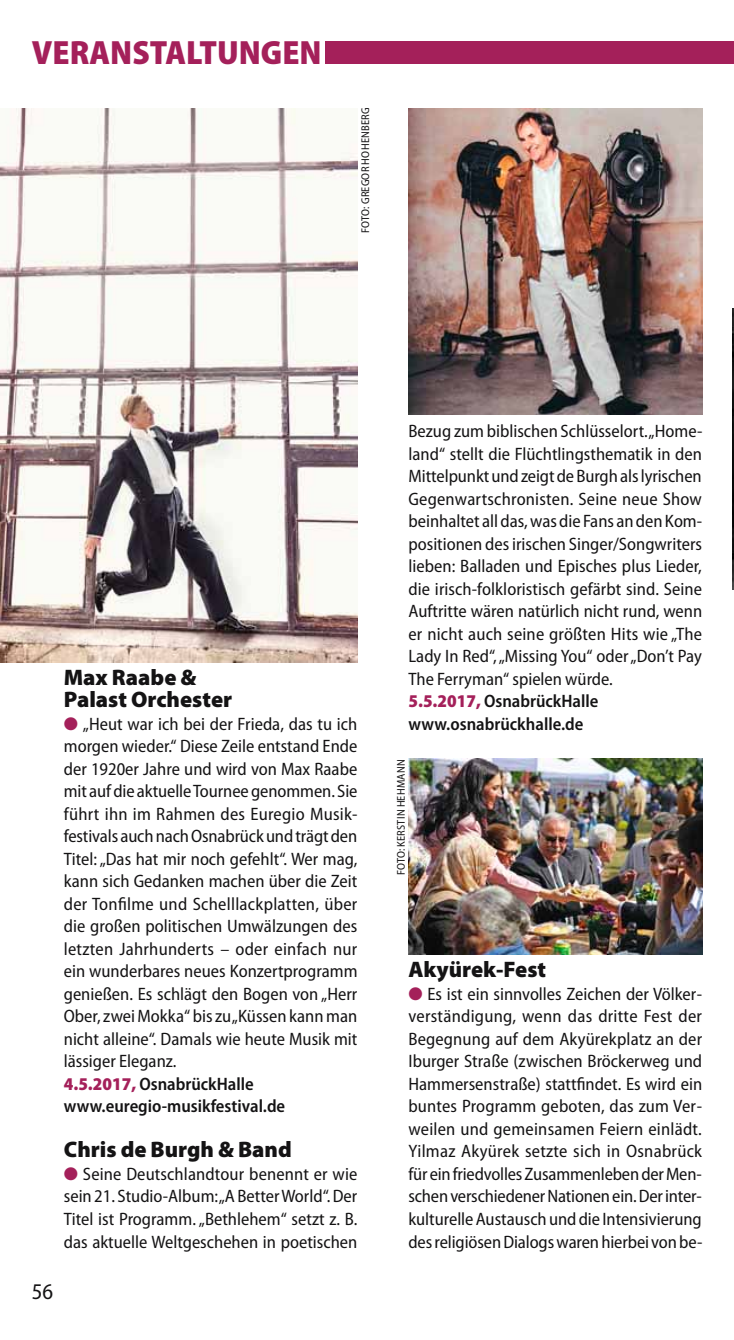
<style>
.page{position:relative;width:734px;height:1340px;background:#fff}
.page>*{position:absolute;margin:0;border:0;box-sizing:border-box;transform-origin:0 0}
.t1{font:900 semi-condensed 33.75px "Myriad Pro";color:#a4205a}
.t2{font:900 22.5px/22.5px "Myriad Pro";color:#141314}
.t3{font:semi-condensed 22.5px "Myriad Pro";color:#141314}
.t4{font:semi-condensed 18px/22.5px "Myriad Pro";color:#141314}
.t5{font:semi-condensed 11.25px "Myriad Pro";letter-spacing:.02em;color:#141314}
.s1{color:#a4205a}
.s2{font-weight:900;color:#a4205a}
.s3{font-weight:600}
</style>
<div class="page">
<div style="left:325px;top:41px;width:408px;height:23px;background:#a4205a"></div>
<img style="left:408px;top:758px;width:294px;height:196px">
<img style="left:0;top:108px;width:357px;height:554px">
<img style="left:408px;top:108px;width:294px;height:306px">
<img style="left:732px;top:308px;width:1px;height:281px">
<p class="t1" style="left:32px;top:32px;width:291px">VERANSTALTUNGEN</p>
<p class="t5" style="left:361px;top:233px;width:127px;rotate:-90deg">FOTO: GREGOR HOHENBERG</p>
<p class="t2" style="left:64px;top:668px;width:170px">Max Raabe &amp;<br>Palast Orchester</p>
<p class="t4" style="left:64px;top:714px;width:295px"><span class="s1">●</span> „Heut war ich bei der Frieda, das tu ich morgen wieder.“ Diese Zeile entstand Ende der 1920er Jahre und wird von Max Raabe mit auf die aktuelle Tournee genommen. Sie führt ihn im Rahmen des Euregio Musik - festivals auch nach Osnabrück und trägt den Titel: „Das hat mir noch gefehlt“. Wer mag, kann sich Gedanken machen über die Zeit der Tonfilme und Schelllackplatten, über die großen politischen Umwälzungen des letzten Jahrhunderts – oder einfach nur ein wunderbares neues Konzertprogramm genießen. Es schlägt den Bogen von „Herr Ober, zwei Mokka“ bis zu „Küssen kann man nicht alleine“. Damals wie heute Musik mit lässiger Eleganz.<br><span class="s2">4.5.2017,</span> <span class="s3">OsnabrückHalle www.euregio-musikfestival.de</span></p>
<p class="t2" style="left:64px;top:1140px;width:229px">Chris de Burgh &amp; Band</p>
<p class="t4" style="left:64px;top:1164px;width:295px;text-align:justify"><span class="s1">●</span> Seine Deutschlandtour benennt er wie sein 21. Studio-Album: „A Better World“. Der Titel ist Programm. „Bethlehem“ setzt z. B. das aktuelle Weltgeschehen in poetischen</p>
<p class="t3" style="left:32px;top:1283px;width:23px">56</p>
<p class="t4" style="left:408px;top:421px;width:295px">Bezug zum biblischen Schlüsselort. „Home&shy;land“ stellt die Flüchtlingsthematik in den Mittelpunkt und zeigt de Burgh als lyrischen Gegenwartschronisten. Seine neue Show beinhaltet all das, was die Fans an den Kom&shy;positionen des irischen Singer/Songwriters lieben: Balladen und Episches plus Lieder, die irisch-folkloristisch gefärbt sind. Seine Auftritte wären natürlich nicht rund, wenn er nicht auch seine größten Hits wie „The Lady In Red“, „Missing You“ oder „Don’t Pay The Ferryman“ spielen würde.<br><span class="s2">5.5.2017,</span> <span class="s3">OsnabrückHalle www.osnabrückhalle.de</span></p>
<p class="t5" style="left:397px;top:875px;width:117px;rotate:-90deg">FOTO: KERSTIN HEHMANN</p>
<p class="t2" style="left:408px;top:960px;width:139px">Akyürek-Fest</p>
<p class="t4" style="left:408px;top:984px;width:295px;text-align:justify"><span class="s1">●</span> Es ist ein sinnvolles Zeichen der Völker&shy;verständigung, wenn das dritte Fest der Begegnung auf dem Akyürekplatz an der Iburger Straße (zwischen Bröckerweg und Hammersenstraße) stattfindet. Es wird ein buntes Programm geboten, das zum Ver&shy;weilen und gemeinsamen Feiern einlädt.<br>Yilmaz Akyürek setzte sich in Osnabrück für ein friedvolles Zusammenleben der Men&shy;schen verschiedener Nationen ein. Der inter&shy;kulturelle Austausch und die Intensivierung des religiösen Dialogs waren hierbei von be-</p>
</div>
